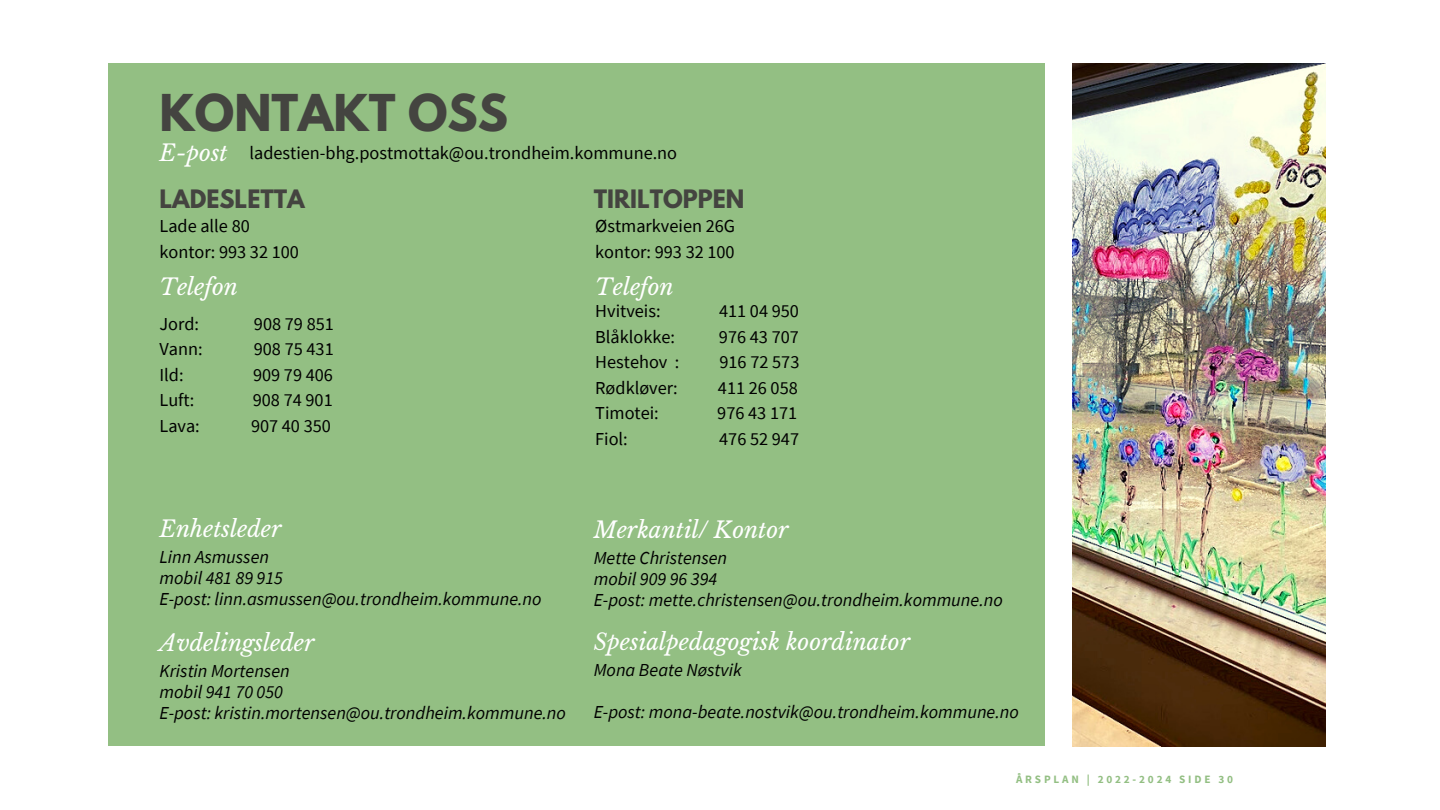
<style>
.page{position:relative;width:1440px;height:810px;background:#fff}
.page>*{position:absolute;margin:0;border:0;box-sizing:border-box;transform-origin:0 0}
.t1{font:700 45px "League Spartan";color:#444440}
.t2{font:italic 22.5px "Libre Baskerville";color:#fff}
.t3{font:700 22.5px "League Spartan";color:#444440}
.t4{font:italic 18.3px/21px "Source Sans Pro";color:#000}
.t5{font:18.3px/25.5px "Source Sans Pro";color:#000}
.t6{font:700 11.2px "Source Sans Pro";letter-spacing:.25em;color:#93bf83}
.s1{font-family:"Libre Baskerville";font-style:italic;font-size:22.5px;color:#fff}
</style>
<div class="page">
<div style="left:108px;top:64px;width:937px;height:682px;background:#93bf83"></div>
<img style="left:1073px;top:64px;width:253px;height:683px">
<h1 class="t1" style="left:160px;top:91px;width:350px">KONTAKT OSS</h1>
<p class="t5" style="left:160px;top:140px;width:519px"><span class="s1">E-post</span> ladestien-bhg.postmottak@ou.trondheim.kommune.no</p>
<p class="t3" style="left:160px;top:188px;width:147px">LADESLETTA</p>
<p class="t5" style="left:160px;top:213px;width:141px">Lade alle 80 kontor: 993 32 100</p>
<p class="t2" style="left:160px;top:273px;width:80px">Telefon</p>
<p class="t5" style="left:160px;top:310px;width:41px">Jord:</p>
<p class="t5" style="left:254px;top:310px;width:81px">908 79 851</p>
<p class="t5" style="left:160px;top:336px;width:45px">Vann:</p>
<p class="t5" style="left:254px;top:336px;width:81px">908 75 431</p>
<p class="t5" style="left:160px;top:361px;width:26px">Ild:</p>
<p class="t5" style="left:253px;top:361px;width:81px">909 79 406</p>
<p class="t5" style="left:160px;top:387px;width:36px">Luft:</p>
<p class="t5" style="left:253px;top:387px;width:81px">908 74 901</p>
<p class="t5" style="left:160px;top:412px;width:42px">Lava:</p>
<p class="t5" style="left:251px;top:412px;width:81px">907 40 350</p>
<p class="t3" style="left:594px;top:188px;width:152px">TIRILTOPPEN</p>
<p class="t5" style="left:595px;top:213px;width:141px">Østmarkveien 26G kontor: 993 32 100</p>
<p class="t2" style="left:595px;top:273px;width:80px">Telefon</p>
<p class="t5" style="left:595px;top:298px;width:67px">Hvitveis:</p>
<p class="t5" style="left:719px;top:298px;width:81px">411 04 950</p>
<p class="t5" style="left:595px;top:324px;width:81px">Blåklokke:</p>
<p class="t5" style="left:719px;top:324px;width:81px">976 43 707</p>
<p class="t5" style="left:595px;top:349px;width:86px">Hestehov :</p>
<p class="t5" style="left:720px;top:349px;width:81px">916 72 573</p>
<p class="t5" style="left:595px;top:375px;width:84px">Rødkløver:</p>
<p class="t5" style="left:718px;top:375px;width:81px">411 26 058</p>
<p class="t5" style="left:595px;top:400px;width:65px">Timotei:</p>
<p class="t5" style="left:717px;top:400px;width:81px">976 43 171</p>
<p class="t5" style="left:595px;top:426px;width:34px">Fiol:</p>
<p class="t5" style="left:719px;top:426px;width:81px">476 52 947</p>
<p class="t2" style="left:160px;top:515px;width:124px">Enhetsleder</p>
<p class="t4" style="left:160px;top:546px;width:384px">Linn Asmussen<br>mobil 481 89 915<br>E-post: linn.asmussen@ou.trondheim.kommune.no</p>
<p class="t2" style="left:160px;top:629px;width:157px">Avdelingsleder</p>
<p class="t4" style="left:160px;top:660px;width:408px">Kristin Mortensen<br>mobil 941 70 050<br>E-post: kristin.mortensen@ou.trondheim.kommune.no</p>
<p class="t2" style="left:594px;top:516px;width:196px">Merkantil/ Kontor</p>
<p class="t4" style="left:594px;top:547px;width:411px">Mette Christensen<br>mobil 909 96 394<br>E-post: mette.christensen@ou.trondheim.kommune.no</p>
<p class="t2" style="left:594px;top:629px;width:318px">Spesialpedagogisk koordinator</p>
<p class="t4" style="left:594px;top:659px;width:150px">Mona Beate Nøstvik</p>
<p class="t4" style="left:594px;top:701px;width:427px">E-post: mona-beate.nostvik@ou.trondheim.kommune.no</p>
<p class="t6" style="left:1016px;top:771px;width:219px">ÅRSPLAN | 2022-2024 SIDE 30</p>
</div>
